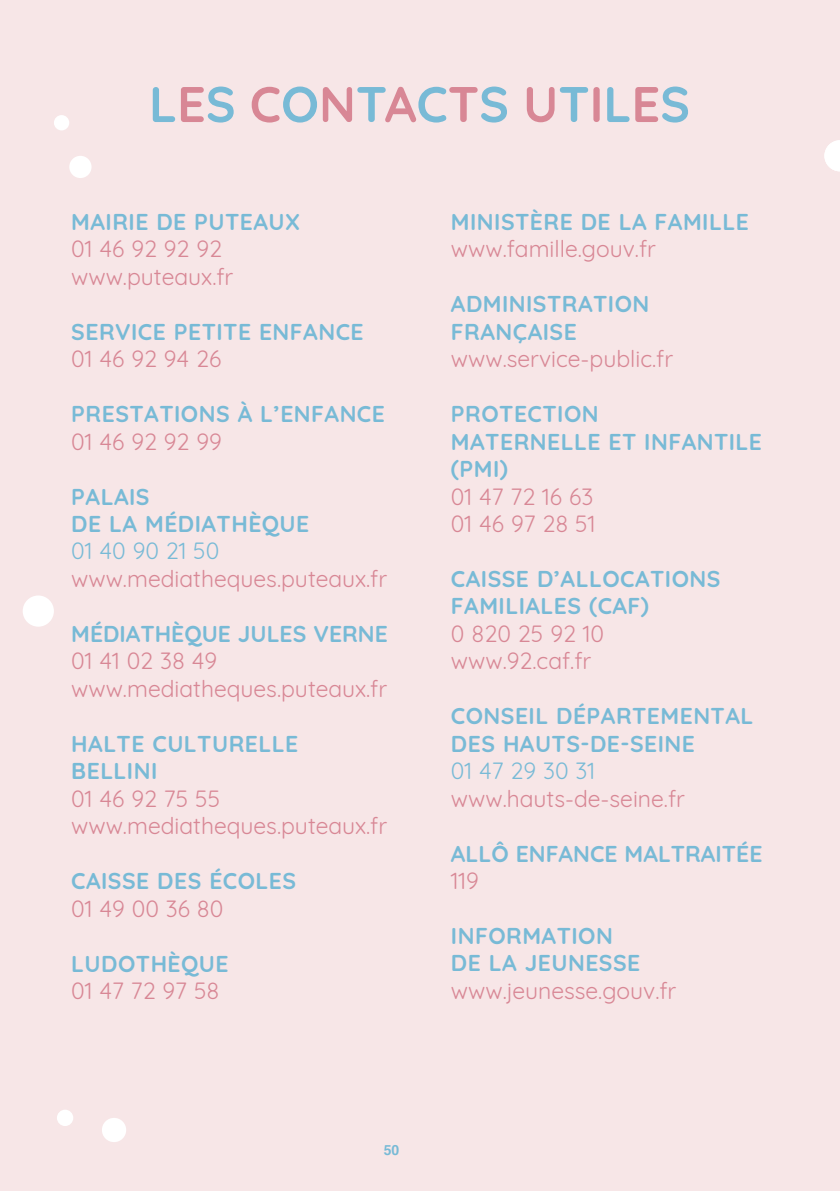
<style>
.page{position:relative;width:840px;height:1191px;background:#fff}
.page>*{position:absolute;margin:0;border:0;box-sizing:border-box;transform-origin:0 0}
.t1{font:700 50px "Quicksand";color:#78bad6}
.t2{font:700 22.8px/27.4px "Quicksand";letter-spacing:.02em;color:#78bad6}
.t3{font:22.8px/27.4px "Quicksand";color:#d88795}
.t4{font:700 22.8px "Quicksand";color:#78bad6}
.t5{font:22.8px "Quicksand";color:#78bad6}
.t6{font:700 14px "Helvetica";color:#78bad6}
.s1{color:#d88795}
</style>
<div class="page">
<div style="left:0;top:0;width:839px;height:1191px;background:#f7e6e7"></div>
<div style="left:69px;top:156px;width:22px;height:22px;background:#fff;border-radius:50%"></div>
<div style="left:23px;top:595px;width:31px;height:31px;background:#fff;border-radius:50%"></div>
<svg style="left:824px;top:140px;width:15px;height:31px"></svg>
<div style="left:57px;top:1109px;width:16px;height:17px;background:#fff;border-radius:50%"></div>
<div style="left:102px;top:1117px;width:24px;height:25px;background:#fff;border-radius:50%"></div>
<div style="left:54px;top:115px;width:15px;height:15px;background:#fff;border-radius:50%"></div>
<h1 class="t1" style="left:149px;top:63px;width:542px">L<span class="s1">E</span>S <span class="s1">C</span>O<span class="s1">N</span>T<span class="s1">A</span>C<span class="s1">T</span>S <span class="s1">U</span>T<span class="s1">I</span>L<span class="s1">E</span>S</h1>
<p class="t2" style="left:71px;top:206px;width:230px">MAIRIE DE PUTEAUX</p>
<p class="t3" style="left:71px;top:233px;width:163px">01 46 92 92 92 www.puteaux.fr</p>
<p class="t2" style="left:71px;top:316px;width:293px">SERVICE PETITE ENFANCE</p>
<p class="t3" style="left:71px;top:343px;width:151px">01 46 92 94 26</p>
<p class="t2" style="left:71px;top:398px;width:315px">PRESTATIONS À L’ENFANCE</p>
<p class="t3" style="left:71px;top:425px;width:152px">01 46 92 92 99</p>
<p class="t2" style="left:71px;top:481px;width:239px">PALAIS<br>DE LA MÉDIATHÈQUE</p>
<p class="t5" style="left:71px;top:533px;width:150px">01 40 90 21 50</p>
<p class="t3" style="left:71px;top:563px;width:317px">www.mediatheques.puteaux.fr</p>
<p class="t4" style="left:71px;top:615px;width:318px">MÉDIATHÈQUE JULES VERNE</p>
<p class="t3" style="left:71px;top:645px;width:317px">01 41 02 38 49 www.mediatheques.puteaux.fr</p>
<p class="t2" style="left:71px;top:728px;width:228px">HALTE CULTURELLE<br>BELLINI</p>
<p class="t3" style="left:71px;top:782px;width:317px">01 46 92 75 55 www.mediatheques.puteaux.fr</p>
<p class="t2" style="left:71px;top:865px;width:226px">CAISSE DES ÉCOLES</p>
<p class="t3" style="left:71px;top:892px;width:154px">01 49 00 36 80</p>
<p class="t2" style="left:71px;top:948px;width:159px">LUDOTHÈQUE</p>
<p class="t3" style="left:71px;top:975px;width:150px">01 47 72 97 58</p>
<p class="t2" style="left:450px;top:206px;width:299px">MINISTÈRE DE LA FAMILLE</p>
<p class="t3" style="left:450px;top:233px;width:206px">www.famille.gouv.fr</p>
<p class="t2" style="left:450px;top:288px;width:200px">ADMINISTRATION<br>FRANÇAISE</p>
<p class="t3" style="left:450px;top:343px;width:223px">www.service-public.fr</p>
<p class="t2" style="left:450px;top:398px;width:312px">PROTECTION<br>MATERNELLE ET INFANTILE (PMI)</p>
<p class="t3" style="left:450px;top:480px;width:146px">01 47 72 16 63<br>01 46 97 28 51</p>
<p class="t2" style="left:450px;top:563px;width:271px">CAISSE D’ALLOCATIONS<br>FAMILIALES (CAF)</p>
<p class="t3" style="left:450px;top:617px;width:154px">0 820 25 92 10 www.92.caf.fr</p>
<p class="t2" style="left:450px;top:700px;width:304px">CONSEIL DÉPARTEMENTAL<br>DES HAUTS-DE-SEINE</p>
<p class="t5" style="left:450px;top:753px;width:145px">01 47 29 30 31</p>
<p class="t3" style="left:450px;top:782px;width:235px">www.hauts-de-seine.fr</p>
<p class="t4" style="left:450px;top:834px;width:313px">ALLÔ ENFANCE MALTRAITÉE</p>
<p class="t3" style="left:450px;top:865px;width:29px">119</p>
<p class="t2" style="left:450px;top:920px;width:191px">INFORMATION<br>DE LA JEUNESSE</p>
<p class="t3" style="left:450px;top:974px;width:227px">www.jeunesse.gouv.fr</p>
<p class="t6" style="left:383px;top:1139px;width:45px">50 50</p>
</div>
